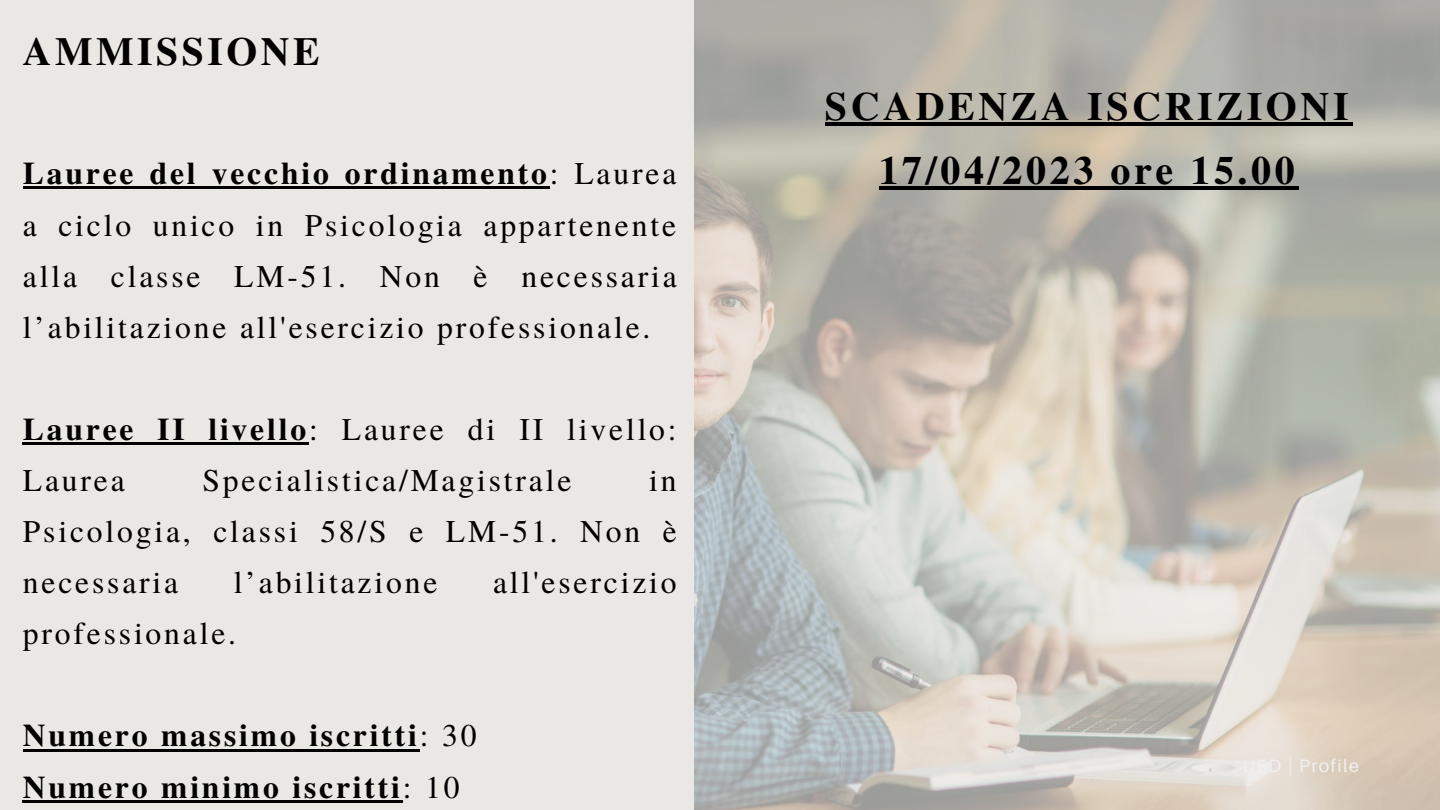
<style>
.page{position:relative;width:1440px;height:810px;background:#eae8e4}
.page>*{position:absolute;margin:0;border:0;box-sizing:border-box;transform-origin:0 0}
.t1{font:700 40px/64.5px "Te X Gyre Termes";letter-spacing:.09em;color:#000;text-align:center}
.t2{font:700 39.7px "Te X Gyre Termes";letter-spacing:.09em;color:#000}
.t3{font:31.6px/51px "Te X Gyre Termes";letter-spacing:.09em;color:#000}
.t4{font:700 31.6px/51.8px "Te X Gyre Termes";letter-spacing:.09em;color:#000}
.t5{font:18px "Aileron";letter-spacing:.08em;color:#f2f0f4}
.s1{font-weight:700}
.s2{font-weight:400}
</style>
<div class="page">
<img style="left:694px;top:0;width:746px;height:810px">
<hr style="left:23px;top:186px;width:527px;height:3px;background:#000">
<hr style="left:23px;top:442px;width:286px;height:3px;background:#000">
<hr style="left:23px;top:749px;width:397px;height:3px;background:#000">
<hr style="left:23px;top:800px;width:380px;height:3px;background:#000">
<hr style="left:825px;top:122px;width:527px;height:4px;background:#000">
<hr style="left:879px;top:187px;width:419px;height:3px;background:#000">
<p class="t2" style="left:23px;top:21px;width:298px">AMMISSIONE</p>
<p class="t3" style="left:23px;top:146px;width:655px;line-height:51.4px;text-align:justify"><span class="s1">Lauree del vecchio ordinamento</span>: Laurea a ciclo unico in Psicologia appartenente alla classe LM-51. Non è</p>
<p class="t3" style="left:23px;top:249px;width:655px;text-indent:499px">necessaria l’abilitazione all'esercizio professionale.</p>
<p class="t3" style="left:23px;top:401px;width:655px;line-height:51.8px"><span class="s1">Lauree II livello</span>: Lauree di II livello:<br>Laurea</p>
<p class="t3" style="left:202px;top:454px;width:370px">Specialistica/Magistrale</p>
<p class="t3" style="left:23px;top:454px;width:655px;text-indent:626px">in<br>Psicologia, classi 58/S e LM-51. Non è necessaria</p>
<p class="t3" style="left:234px;top:556px;width:205px">l’abilitazione</p>
<p class="t3" style="left:493px;top:556px;width:185px">all'esercizio</p>
<p class="t3" style="left:23px;top:607px;width:215px">professionale.</p>
<p class="t4" style="left:23px;top:708px;width:455px">Numero massimo iscritti<span class="s2">: 30<br></span>Numero minimo iscritti<span class="s2">: 10</span></p>
<p class="t1" style="left:825px;top:72px;width:525px">SCADENZA ISCRIZIONI<br>17/04/2023 ore 15.00</p>
<p class="t5" style="left:1243px;top:755px;width:118px">UED | Profile</p>
</div>
